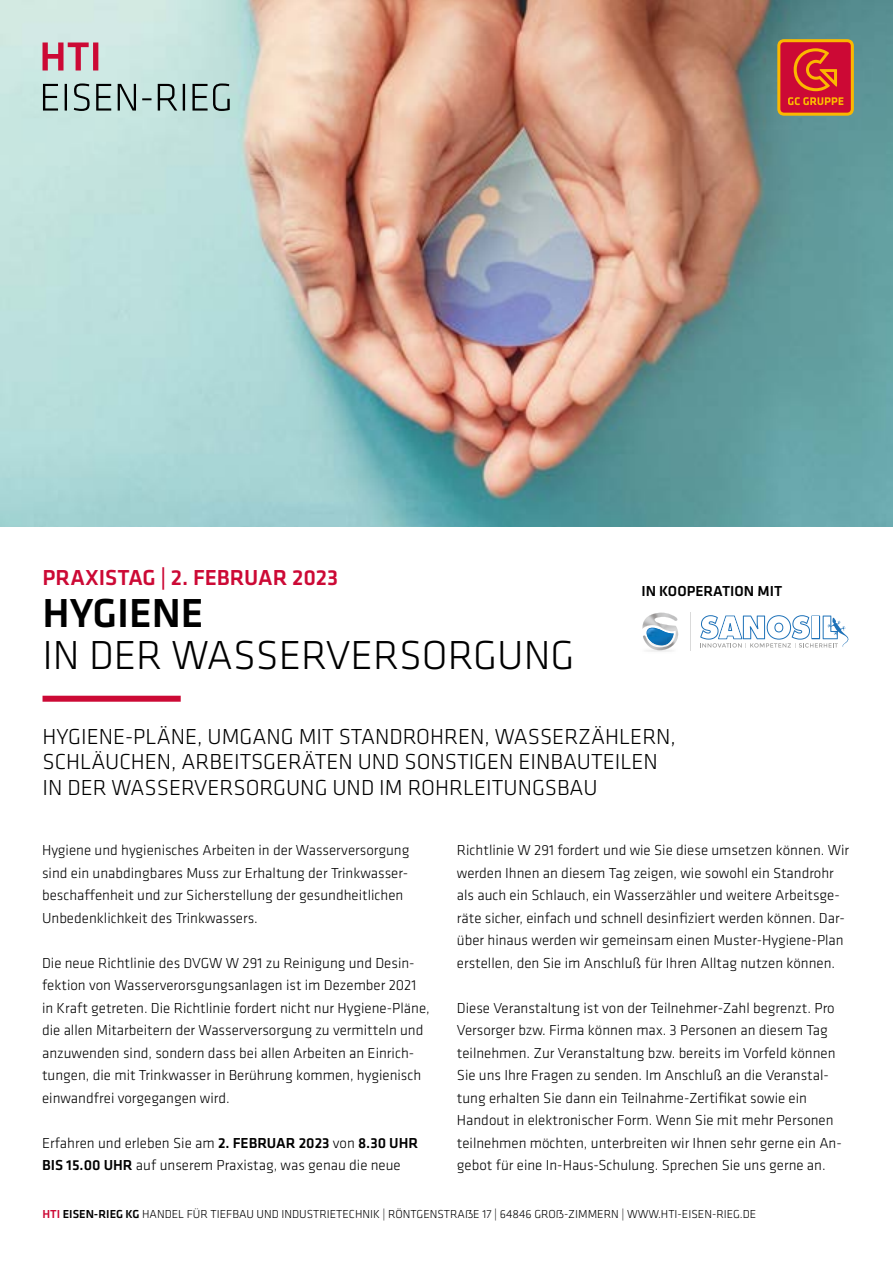
<style>
.page{position:relative;width:893px;height:1263px;background:#fff}
.page>*{position:absolute;margin:0;border:0;box-sizing:border-box;transform-origin:0 0}
.t1{font:300 42px "GC Klavika Fein";color:#000}
.t2{font:500 42px "GC Klavika Fein";color:#000}
.t3{font:300 22.5px/25.5px "GC Klavika Fein";color:#000}
.t4{font:500 22.5px "GC Klavika Fein";color:#cc0935}
.t5{font:300 15px/22.5px "GC Klavika Fein";color:#000}
.t6{font:500 15px "GC Klavika Fein";color:#000}
.t7{font:300 12px "GC Klavika Fein";color:#000}
.s1{font-weight:500}
.s2{font-weight:500;color:#cc0935}
</style>
<div class="page">
<div style="left:43px;top:696px;width:138px;height:6px;background:#cc0935"></div>
<img style="left:0;top:0;width:893px;height:526px">
<div style="left:777px;top:39px;width:77px;height:77px;background:#fbb800;border-radius:7px"></div>
<div style="left:780px;top:42px;width:71px;height:71px;background:#cc0935;border-radius:4px"></div>
<svg style="left:794px;top:48px;width:43px;height:43px"></svg>
<svg style="left:788px;top:97px;width:55px;height:8px"></svg>
<svg style="left:43px;top:83px;width:187px;height:28px;background:#99b1ad"></svg>
<svg style="left:43px;top:42px;width:55px;height:28px;background:#cd8596"></svg>
<hr style="left:690px;top:612px;width:1px;height:39px;background:#dadada">
<svg style="left:642px;top:613px;width:37px;height:37px"></svg>
<svg style="left:700px;top:615px;width:149px;height:32px"></svg>
<h2 class="t4" style="left:43px;top:562px;width:297px">PRAXISTAG | 2. FEBRUAR 2023</h2>
<h1 class="t2" style="left:43px;top:584px;width:162px">HYGIENE</h1>
<h1 class="t1" style="left:43px;top:629px;width:533px">IN DER WASSERVERSORGUNG</h1>
<p class="t6" style="left:641px;top:581px;width:142px">IN KOOPERATION MIT</p>
<h2 class="t3" style="left:43px;top:723px;width:635px">HYGIENE-PLÄNE, UMGANG MIT STANDROHREN, WASSERZÄHLERN,<br>SCHLÄUCHEN, ARBEITSGERÄTEN UND SONSTIGEN EINBAUTEILEN<br>IN DER WASSERVERSORGUNG UND IM ROHRLEITUNGSBAU</h2>
<p class="t5" style="left:42px;top:839px;width:369px">Hygiene und hygienisches Arbeiten in der Wasserversorgung sind ein unabdingbares Muss zur Erhaltung der Trinkwasser&shy;beschaffenheit und zur Sicherstellung der gesundheitlichen Unbedenklichkeit des Trinkwassers.</p>
<p class="t5" style="left:42px;top:951px;width:389px">Die neue Richtlinie des DVGW W 291 zu Reinigung und Desin&shy;fektion von Wasserverorsgungsanlagen ist im Dezember 2021 in Kraft getreten. Die Richtlinie fordert nicht nur Hygiene-Pläne, die allen Mitarbeitern der Wasserversorgung zu vermitteln und anzuwenden sind, sondern dass bei allen Arbeiten an Einrich&shy;tungen, die mit Trinkwasser in Berührung kommen, hygienisch einwandfrei vorgegangen wird.</p>
<p class="t5" style="left:42px;top:1131px;width:378px">Erfahren und erleben Sie am <span class="s1">2. FEBRUAR 2023</span> von <span class="s1">8.30 UHR<br>BIS 15.00 UHR</span> auf unserem Praxistag, was genau die neue</p>
<p class="t5" style="left:457px;top:839px;width:394px">Richtlinie W 291 fordert und wie Sie diese umsetzen können. Wir werden Ihnen an diesem Tag zeigen, wie sowohl ein Standrohr als auch ein Schlauch, ein Wasserzähler und weitere Arbeitsge&shy;räte sicher, einfach und schnell desinfiziert werden können. Dar&shy;über hinaus werden wir gemeinsam einen Muster-Hygiene-Plan erstellen, den Sie im Anschluß für Ihren Alltag nutzen können.</p>
<p class="t5" style="left:457px;top:996px;width:386px">Diese Veranstaltung ist von der Teilnehmer-Zahl begrenzt. Pro Versorger bzw. Firma können max. 3 Personen an diesem Tag teilnehmen. Zur Veranstaltung bzw. bereits im Vorfeld können Sie uns Ihre Fragen zu senden. Im Anschluß an die Veranstal&shy;tung erhalten Sie dann ein Teilnahme-Zertifikat sowie ein Handout in elektronischer Form. Wenn Sie mit mehr Personen teilnehmen möchten, unterbreiten wir Ihnen sehr gerne ein An&shy;gebot für eine In-Haus-Schulung. Sprechen Sie uns gerne an.</p>
<p class="t7" style="left:43px;top:1207px;width:715px"><span class="s2">HTI</span> <span class="s1">EISEN-RIEG KG</span> HANDEL FÜR TIEFBAU UND INDUSTRIETECHNIK | RÖNTGENSTRAẞE 17 | 64846 GROẞ-ZIMMERN | WWW.HTI-EISEN-RIEG.DE</p>
</div>
